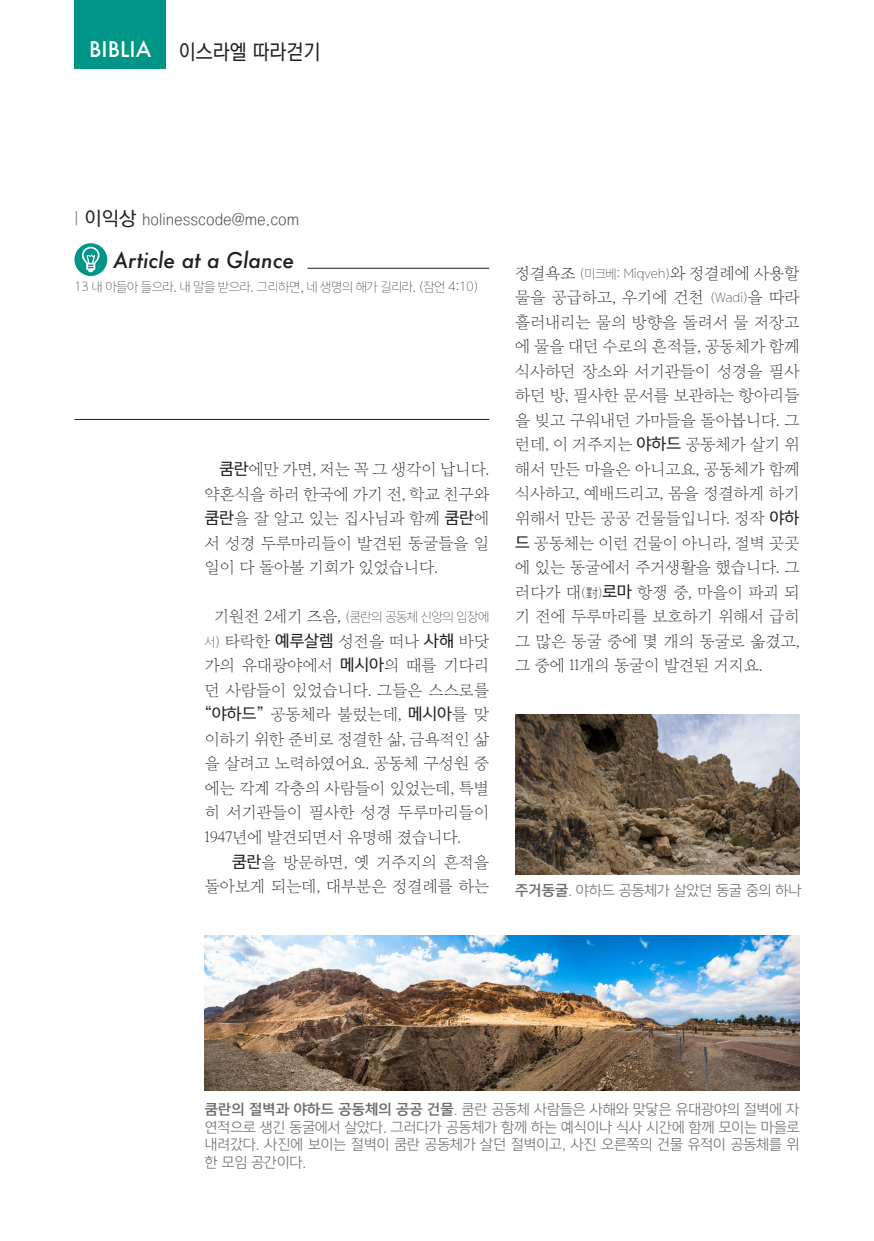
<style>
.page{position:relative;width:874px;height:1241px;background:#fff}
.page>*{position:absolute;margin:0;border:0;box-sizing:border-box;transform-origin:0 0}
.t1{font:italic 500 21px "Futura";color:#231f20}
.t2{font:21px "YGO530";color:#231f20;scale:.9 1}
.t3{font:500 21px "Futura";color:#fff}
.t4{font:15.75px/24.5px "Yoon Myungjo Pro 710";color:#231f20;text-align:justify}
.t5{font:15.75px "YGO520";color:#57585a}
.t6{font:14px/17.5px "Yoon Gothic Pro 735";color:#6c6d70;text-align:justify}
.t7{font:12.25px "Yoon Gothic Pro 715";color:#231f20}
.t8{font:12.25px "Yoon Gothic Pro 715";color:#241e1b}
.s1{font-size:19.25px;color:#8f9194}
.s2{font-family:"YGO530";font-size:19.25px;color:#231f20}
.s3{font-family:"Yoon Gothic Pro 755"}
.s4{font-family:"Yoon Myungjo Pro 710";font-size:15.75px;color:#231f20}
.s5{font-family:"Yoon Gothic Pro 715";font-size:12.25px;color:#241e1b}
.s6{font-family:"Yoon Gothic Pro 775"}
</style>
<div class="page">
<div style="left:74px;top:0;width:92px;height:68px;background:#009687"></div>
<div style="left:74px;top:243px;width:33px;height:33px;background:#009687;border-radius:50%"></div>
<svg style="left:82px;top:247px;width:17px;height:25px"></svg>
<hr style="left:307px;top:268px;width:182px;height:1px;background:#231f20">
<hr style="left:74px;top:419px;width:415px;height:1px;background:#231f20">
<img style="left:205px;top:935px;width:594px;height:155px">
<img style="left:515px;top:714px;width:284px;height:160px">
<h1 class="t3" style="left:89px;top:35px;width:64px">BIBLIA</h1>
<h1 class="t2" style="left:179px;top:41px;width:159px">이스라엘 따라걷기</h1>
<p class="t5" style="left:74px;top:211px;width:226px"><span class="s1">I</span> <span class="s2">이익상</span> holinesscode@me.com</p>
<h1 class="t1" style="left:113px;top:246px;width:182px">Article at a Glance</h1>
<p class="t7" style="left:74px;top:279px;width:405px">13 내 아들아 들으라. 내 말을 받으라. 그리하면, 네 생명의 해가 길리라. (잠언 4:10)</p>
<p class="t4" style="left:205px;top:456px;width:285px;text-indent:15px"><span class="s3">쿰란</span>에만 가면, 저는 꼭 그 생각이 납니다. 약혼식을 하러 한국에 가기 전, 학교 친구와 <span class="s3">쿰란</span>을 잘 알고 있는 집사님과 함께 <span class="s3">쿰란</span>에 서 성경 두루마리들이 발견된 동굴들을 일 일이 다 돌아볼 기회가 있었습니다.</p>
<p class="t8" style="left:214px;top:609px;width:276px"><span class="s4">기원전 2세기 즈음,</span> (쿰란의 공동체 신앙의 입장에</p>
<p class="t4" style="left:205px;top:628px;width:285px"><span class="s5">서)</span> 타락한 <span class="s3">예루살렘</span> 성전을 떠나 <span class="s3">사해</span> 바닷 가의 유대광야에서 <span class="s3">메시아</span>의 때를 기다리 던 사람들이 있었습니다. 그들은 스스로를 <span class="s3">“야하드”</span> 공동체라 불렀는데, <span class="s3">메시아</span>를 맞 이하기 위한 준비로 정결한 삶, 금욕적인 삶 을 살려고 노력하였어요. 공동체 구성원 중 에는 각계 각층의 사람들이 있었는데, 특별 히 서기관들이 필사한 성경 두루마리들이 1947년에 발견되면서 유명해 졌습니다.</p>
<p class="t4" style="left:205px;top:848px;width:285px;text-align:right"><span class="s3">쿰란</span>을 방문하면, 옛 거주지의 흔적을 돌아보게 되는데, 대부분은 정결례를 하는</p>
<p class="t4" style="left:515px;top:260px;width:285px">정결욕조 <span class="s5">(미크베: Miqveh)</span>와 정결례에 사용할 물을 공급하고, 우기에 건천 <span class="s5">(Wadi)</span>을 따라 흘러내리는 물의 방향을 돌려서 물 저장고 에 물을 대던 수로의 흔적들, 공동체가 함께 식사하던 장소와 서기관들이 성경을 필사 하던 방, 필사한 문서를 보관하는 항아리들 을 빚고 구워내던 가마들을 돌아봅니다. 그 런데, 이 거주지는 <span class="s3">야하드</span> 공동체가 살기 위 해서 만든 마을은 아니고요, 공동체가 함께 식사하고, 예배드리고, 몸을 정결하게 하기 위해서 만든 공공 건물들입니다. 정작 <span class="s3">야하 드</span> 공동체는 이런 건물이 아니라, 절벽 곳곳 에 있는 동굴에서 주거생활을 했습니다. 그 러다가 대<span class="s5">(對)</span><span class="s3">로마</span> 항쟁 중, 마을이 파괴 되 기 전에 두루마리를 보호하기 위해서 급히 그 많은 동굴 중에 몇 개의 동굴로 옮겼고, 그 중에 11개의 동굴이 발견된 거지요.</p>
<p class="t6" style="left:515px;top:880px;width:288px"><span class="s6">주거동굴</span>. 야하드 공동체가 살았던 동굴 중의 하나</p>
<p class="t6" style="left:205px;top:1100px;width:596px"><span class="s6">쿰란의 절벽과 야하드 공동체의 공공 건물</span>. 쿰란 공동체 사람들은 사해와 맞닿은 유대광야의 절벽에 자 연적으로 생긴 동굴에서 살았다. 그러다가 공동체가 함께 하는 예식이나 식사 시간에 함께 모이는 마을로 내려갔다. 사진에 보이는 절벽이 쿰란 공동체가 살던 절벽이고, 사진 오른쪽의 건물 유적이 공동체를 위 한 모임 공간이다.</p>
</div>
